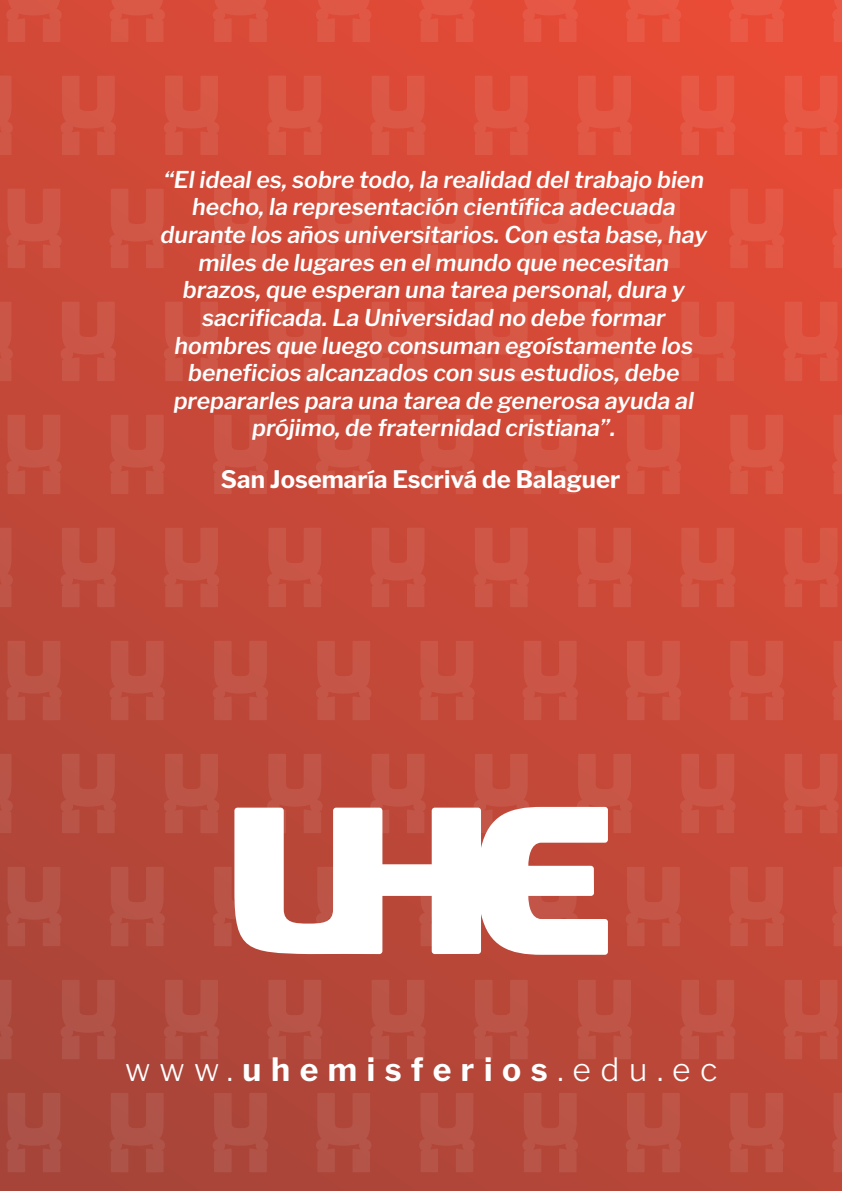
<style>
.page{position:relative;width:842px;height:1191px;background:#fff}
.page>*{position:absolute;margin:0;border:0;box-sizing:border-box;transform-origin:0 0}
.t1{font:700 32px "Libre Franklin";letter-spacing:.3em;color:#fff}
.t2{font:100 24px "Libre Franklin";color:#fff}
.t3{font:italic 100 23px/27.6px "Libre Franklin";color:#fff;text-align:center}
.s1{font-weight:300}
</style>
<div class="page">
<div style="left:0;top:0;width:841px;height:1191px;background:linear-gradient(to bottom,#e04a36,#ae4639)"></div>
<svg style="left:6px;top:0;width:56px;height:42px"></svg>
<svg style="left:109px;top:0;width:56px;height:42px"></svg>
<svg style="left:213px;top:0;width:55px;height:42px"></svg>
<svg style="left:316px;top:0;width:55px;height:42px"></svg>
<svg style="left:419px;top:0;width:55px;height:42px"></svg>
<svg style="left:522px;top:0;width:56px;height:42px"></svg>
<svg style="left:625px;top:0;width:56px;height:42px"></svg>
<svg style="left:728px;top:0;width:56px;height:42px"></svg>
<svg style="left:832px;top:0;width:9px;height:42px"></svg>
<svg style="left:0;top:76px;width:13px;height:79px"></svg>
<svg style="left:61px;top:76px;width:55px;height:79px"></svg>
<svg style="left:164px;top:76px;width:55px;height:79px"></svg>
<svg style="left:267px;top:76px;width:55px;height:79px"></svg>
<svg style="left:370px;top:76px;width:56px;height:79px"></svg>
<svg style="left:473px;top:76px;width:56px;height:79px"></svg>
<svg style="left:576px;top:76px;width:56px;height:79px"></svg>
<svg style="left:680px;top:76px;width:55px;height:79px"></svg>
<svg style="left:783px;top:76px;width:55px;height:79px"></svg>
<svg style="left:6px;top:189px;width:56px;height:79px"></svg>
<svg style="left:109px;top:189px;width:56px;height:79px"></svg>
<svg style="left:213px;top:189px;width:55px;height:79px"></svg>
<svg style="left:316px;top:189px;width:55px;height:79px"></svg>
<svg style="left:419px;top:189px;width:55px;height:79px"></svg>
<svg style="left:522px;top:189px;width:56px;height:79px"></svg>
<svg style="left:625px;top:189px;width:56px;height:79px"></svg>
<svg style="left:728px;top:189px;width:56px;height:79px"></svg>
<svg style="left:832px;top:189px;width:9px;height:79px"></svg>
<svg style="left:0;top:302px;width:13px;height:79px"></svg>
<svg style="left:61px;top:302px;width:55px;height:79px"></svg>
<svg style="left:164px;top:302px;width:55px;height:79px"></svg>
<svg style="left:267px;top:302px;width:55px;height:79px"></svg>
<svg style="left:370px;top:302px;width:56px;height:79px"></svg>
<svg style="left:473px;top:302px;width:56px;height:79px"></svg>
<svg style="left:576px;top:302px;width:56px;height:79px"></svg>
<svg style="left:680px;top:302px;width:55px;height:79px"></svg>
<svg style="left:783px;top:302px;width:55px;height:79px"></svg>
<svg style="left:6px;top:415px;width:56px;height:79px"></svg>
<svg style="left:109px;top:415px;width:56px;height:79px"></svg>
<svg style="left:213px;top:415px;width:55px;height:79px"></svg>
<svg style="left:316px;top:415px;width:55px;height:79px"></svg>
<svg style="left:419px;top:415px;width:55px;height:79px"></svg>
<svg style="left:522px;top:415px;width:56px;height:79px"></svg>
<svg style="left:625px;top:415px;width:56px;height:79px"></svg>
<svg style="left:728px;top:415px;width:56px;height:79px"></svg>
<svg style="left:832px;top:415px;width:9px;height:79px"></svg>
<svg style="left:0;top:528px;width:13px;height:79px"></svg>
<svg style="left:61px;top:528px;width:55px;height:79px"></svg>
<svg style="left:164px;top:528px;width:55px;height:79px"></svg>
<svg style="left:267px;top:528px;width:55px;height:79px"></svg>
<svg style="left:370px;top:528px;width:56px;height:79px"></svg>
<svg style="left:473px;top:528px;width:56px;height:79px"></svg>
<svg style="left:576px;top:528px;width:56px;height:79px"></svg>
<svg style="left:680px;top:528px;width:55px;height:79px"></svg>
<svg style="left:783px;top:528px;width:55px;height:79px"></svg>
<svg style="left:6px;top:641px;width:56px;height:79px"></svg>
<svg style="left:109px;top:641px;width:56px;height:79px"></svg>
<svg style="left:213px;top:641px;width:55px;height:79px"></svg>
<svg style="left:316px;top:641px;width:55px;height:79px"></svg>
<svg style="left:419px;top:641px;width:55px;height:79px"></svg>
<svg style="left:522px;top:641px;width:56px;height:79px"></svg>
<svg style="left:625px;top:641px;width:56px;height:79px"></svg>
<svg style="left:728px;top:641px;width:56px;height:79px"></svg>
<svg style="left:832px;top:641px;width:9px;height:79px"></svg>
<svg style="left:0;top:754px;width:13px;height:79px"></svg>
<svg style="left:61px;top:754px;width:55px;height:79px"></svg>
<svg style="left:164px;top:754px;width:55px;height:79px"></svg>
<svg style="left:267px;top:754px;width:55px;height:53px"></svg>
<svg style="left:370px;top:754px;width:56px;height:53px"></svg>
<svg style="left:473px;top:754px;width:56px;height:53px"></svg>
<svg style="left:576px;top:754px;width:56px;height:79px"></svg>
<svg style="left:680px;top:754px;width:55px;height:79px"></svg>
<svg style="left:783px;top:754px;width:55px;height:79px"></svg>
<svg style="left:6px;top:866px;width:56px;height:80px"></svg>
<svg style="left:109px;top:866px;width:56px;height:80px"></svg>
<svg style="left:213px;top:866px;width:21px;height:80px"></svg>
<svg style="left:625px;top:866px;width:56px;height:80px"></svg>
<svg style="left:728px;top:866px;width:56px;height:80px"></svg>
<svg style="left:832px;top:866px;width:9px;height:80px"></svg>
<svg style="left:0;top:979px;width:13px;height:80px"></svg>
<svg style="left:61px;top:979px;width:55px;height:80px"></svg>
<svg style="left:164px;top:979px;width:55px;height:80px"></svg>
<svg style="left:267px;top:979px;width:55px;height:80px"></svg>
<svg style="left:370px;top:979px;width:56px;height:80px"></svg>
<svg style="left:473px;top:979px;width:56px;height:80px"></svg>
<svg style="left:576px;top:979px;width:56px;height:80px"></svg>
<svg style="left:680px;top:979px;width:55px;height:80px"></svg>
<svg style="left:783px;top:979px;width:55px;height:80px"></svg>
<svg style="left:6px;top:1092px;width:56px;height:80px"></svg>
<svg style="left:109px;top:1092px;width:56px;height:80px"></svg>
<svg style="left:213px;top:1092px;width:55px;height:80px"></svg>
<svg style="left:316px;top:1092px;width:55px;height:80px"></svg>
<svg style="left:419px;top:1092px;width:55px;height:80px"></svg>
<svg style="left:522px;top:1092px;width:56px;height:80px"></svg>
<svg style="left:625px;top:1092px;width:56px;height:80px"></svg>
<svg style="left:728px;top:1092px;width:56px;height:80px"></svg>
<svg style="left:832px;top:1092px;width:9px;height:80px"></svg>
<svg style="left:234px;top:807px;width:374px;height:147px"></svg>
<p class="t3" style="left:161px;top:164px;width:548px">“El ideal es, sobre todo, la realidad del trabajo bien hecho, la representación científica adecuada durante los años universitarios. Con esta base, hay miles de lugares en el mundo que necesitan brazos, que esperan una tarea personal, dura y sacrificada. La Universidad no debe formar hombres que luego consuman egoístamente los beneficios alcanzados con sus estudios, debe prepararles para una tarea de generosa ayuda al prójimo, de fraternidad cristiana”.</p>
<p class="t2" style="left:221px;top:460px;width:401px">San Josemaría Escrivá de Balaguer</p>
<h1 class="t1" style="left:125px;top:1044px;width:593px"><span class="s1">www.</span>uhemisferios<span class="s1">.edu.ec</span></h1>
</div>
